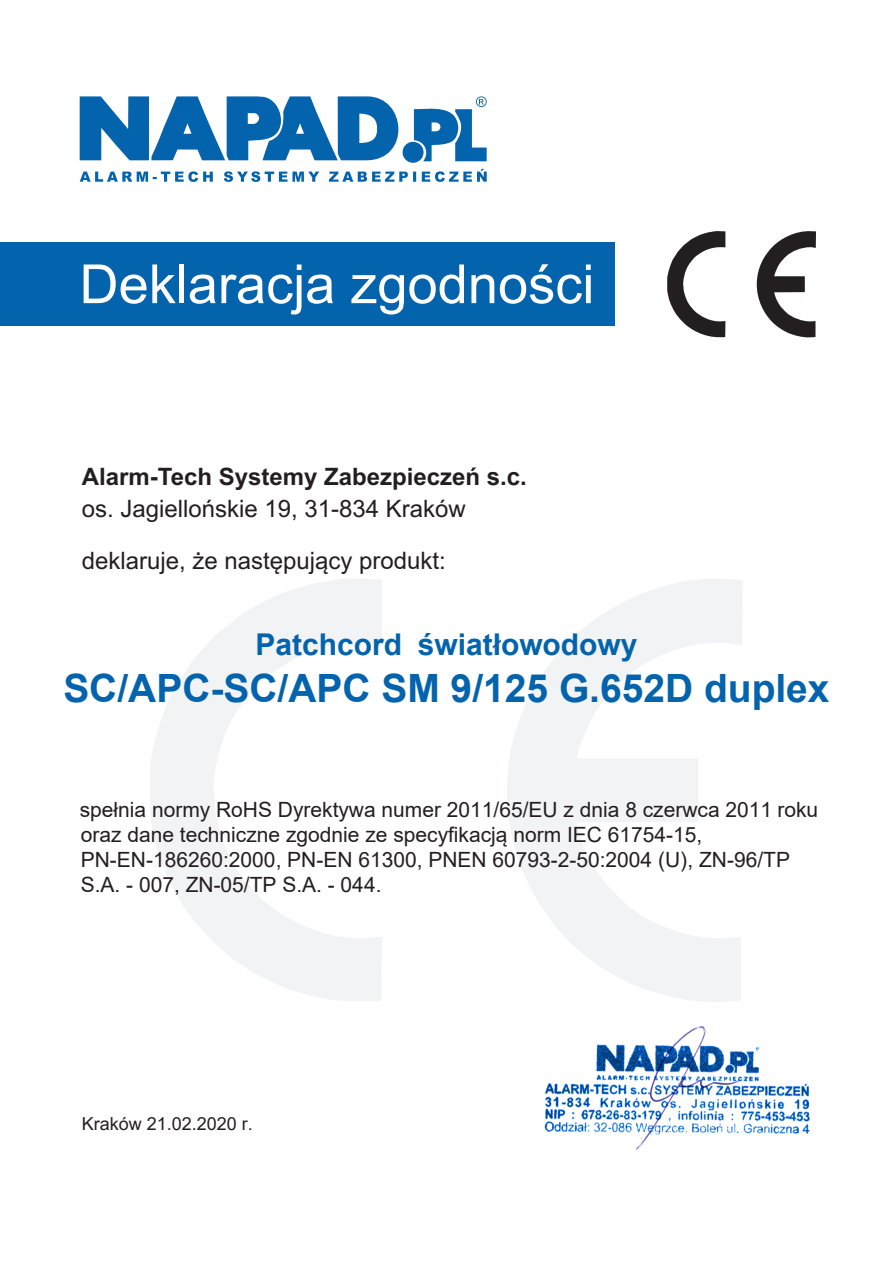
<style>
.page{position:relative;width:893px;height:1263px;background:#fff}
.page>*{position:absolute;margin:0;border:0;box-sizing:border-box;transform-origin:0 0}
.t1{font:54px "Arial";color:#fff}
.t2{font:700 39px "Arial";color:#0463ad}
.t3{font:700 30px "Arial";color:#0463ad}
.t4{font:24px/32.1px "Arial";color:#231f20}
.t5{font:21px/25.2px "Arial";color:#231f20}
.t6{font:18px "Arial";color:#231f20}
.s1{font-weight:700}
.s2{font-style:inherit}
</style>
<div class="page">
<img style="left:544px;top:1026px;width:266px;height:124px">
<svg style="left:150px;top:579px;width:232px;height:422px"></svg>
<svg style="left:507px;top:579px;width:236px;height:423px"></svg>
<div style="left:0;top:243px;width:615px;height:83px;background:#0463ad"></div>
<svg style="left:667px;top:231px;width:58px;height:106px"></svg>
<svg style="left:756px;top:231px;width:60px;height:107px"></svg>
<svg style="left:403px;top:142px;width:21px;height:21px"></svg>
<svg style="left:80px;top:169px;width:407px;height:13px"></svg>
<svg style="left:80px;top:96px;width:407px;height:65px"></svg>
<h1 class="t1" style="left:79px;top:257px;width:516px">Deklaracja zgodności</h1>
<p class="t4" style="left:82px;top:463px;width:446px"><span class="s1">Alarm-Tech Systemy Zabezpieczeñ</span> <span class="s1">s.c. </span>os. Jagielloñskie 19, 31-834 Kraków</p>
<p class="t4" style="left:82px;top:547px;width:366px">deklaruje, ¿e nastêpuj¹cy p<span class="s2">rodukt</span>:</p>
<h3 class="t3" style="left:255px;top:630px;width:384px">Patchcord światłowodowy</h3>
<h2 class="t2" style="left:63px;top:669px;width:768px">SC/APC-SC/APC SM 9/125 G.652D duplex</h2>
<p class="t5" style="left:80px;top:798px;width:740px">spełnia normy RoHS Dyrektywa numer 2011/65/EU z dnia 8 czerwca 2011 roku oraz dane techniczne zgodnie ze specyfikacją norm IEC 61754-15, PN-EN-186260:2000, PN-EN 61300, PNEN 60793-2-50:2004 (U), ZN-96/TP S.A. - 007, ZN-05/TP S.A. - 044.</p>
<p class="t6" style="left:82px;top:1117px;width:173px">Kraków <span class="s2">21</span>.<span class="s2">02</span>.20<span class="s2">20 r.</span></p>
</div>
